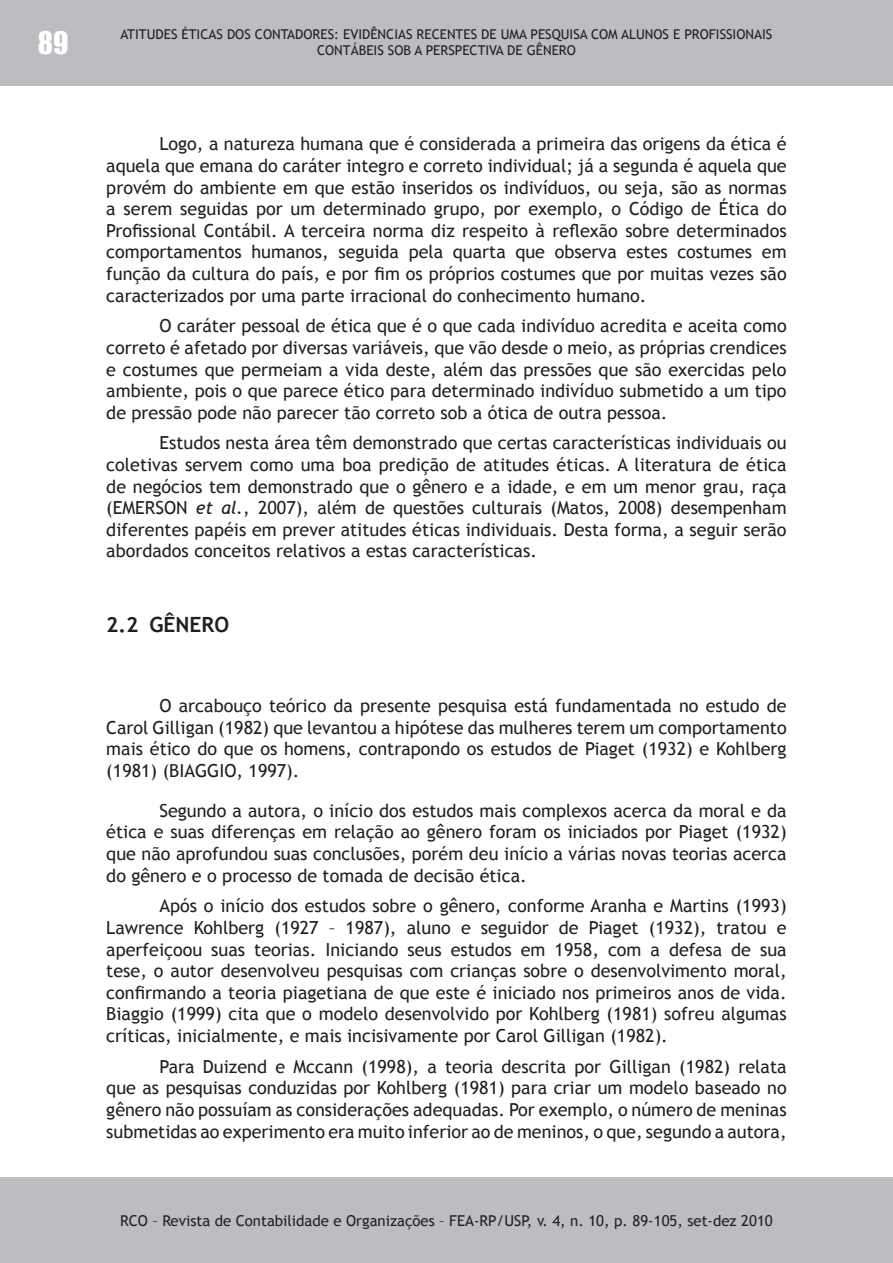
<style>
.page{position:relative;width:893px;height:1263px;background:#fff}
.page>*{position:absolute;margin:0;border:0;box-sizing:border-box;transform-origin:0 0}
.t1{font:28.5px "Impact";color:#fff}
.Heading_2{font:700 21px "Trebuchet MS";color:#231f20}
.t2{font:18px/21.6px "Trebuchet MS";color:#231f20;text-align:justify}
.t3{font:15px "Trebuchet MS";color:#231f20}
.t4{font:13.5px "Trebuchet MS";color:#231f20}
.s1{font-style:italic}
</style>
<div class="page">
<div style="left:0;top:0;width:893px;height:85px;background:#bcbdc0"></div>
<div style="left:0;top:1178px;width:892px;height:85px;background:#bcbdc0"></div>
<p class="t4" style="left:121px;top:26px;width:653px">ATITUDES ÉTI CAS DOS CONTADORES: EVI DÊNCIAS RECENTES DE UMA PESQUI SA COM ALUNOS E PROFI SSI ONAI S</p>
<h1 class="t1" style="left:38px;top:21px;width:32px">89</h1>
<p class="t4" style="left:317px;top:42px;width:260px">CONTÁBEIS SOB A PERSPECTIVA DE GÊNERO</p>
<p class="t2" style="left:106px;top:133px;width:682px;text-indent:53px">Logo, a natureza humana que é considerada a primeira das origens da ética é aquela que emana do caráter integro e correto individual; já a segunda é aquela que provém do ambiente em que estão inseridos os indivíduos, ou seja, são as normas a serem seguidas por um determinado grupo, por exemplo, o Código de Ética do Profissional Contábil. A terceira norma diz respeito à reflexão sobre determinados comportamentos humanos, seguida pela quarta que observa estes costumes em função da cultura do país, e por fim os próprios costumes que por muitas vezes são caracterizados por uma parte irracional do conhecimento humano.</p>
<p class="t2" style="left:106px;top:315px;width:682px;text-indent:53px">O caráter pessoal de ética que é o que cada indivíduo acredita e aceita como correto é afetado por diversas variáveis, que vão desde o meio, as próprias crendices e costumes que permeiam a vida deste, além das pressões que são exercidas pelo ambiente, pois o que parece ético para determinado indivíduo submetido a um tipo de pressão pode não parecer tão correto sob a ótica de outra pessoa.</p>
<p class="t2" style="left:106px;top:432px;width:682px;text-indent:53px">Estudos nesta área têm demonstrado que certas características individuais ou coletivas servem como uma boa predição de atitudes éticas. A literatura de ética de negócios tem demonstrado que o gênero e a idade, e em um menor grau, raça (EMERSON <span class="s1">et al.</span>, 2007), além de questões culturais (Matos, 2008) desempenham diferentes papéis em prever atitudes éticas individuais. Desta forma, a seguir serão abordados conceitos relativos a estas características.</p>
<p class="Heading_2" style="left:106px;top:611px;width:124px">2.2 GÊNERO</p>
<p class="t2" style="left:106px;top:695px;width:682px;text-indent:53px">O arcabouço teórico da presente pesquisa está fundamentada no estudo de Carol Gilligan (1982) que levantou a hipótese das mulheres terem um comportamento mais ético do que os homens, contrapondo os estudos de Piaget (1932) e Kohlberg (1981) (BIAGGIO, 1997).</p>
<p class="t2" style="left:106px;top:800px;width:682px;text-indent:53px">Segundo a autora, o início dos estudos mais complexos acerca da moral e da ética e suas diferenças em relação ao gênero foram os iniciados por Piaget (1932) que não aprofundou suas conclusões, porém deu início a várias novas teorias acerca do gênero e o processo de tomada de decisão ética.</p>
<p class="t2" style="left:106px;top:895px;width:682px;text-indent:53px">Após o início dos estudos sobre o gênero, conforme Aranha e Martins (1993)<br>Lawrence Kohlberg (1927 – 1987), aluno e seguidor de Piaget (1932), tratou e aperfeiçoou suas teorias. I niciando seus estudos em 1958, com a defesa de sua tese, o autor desenvolveu pesquisas com crianças sobre o desenvolvimento moral, confirmando a teoria piagetiana de que este é iniciado nos primeiros anos de vida.<br>Biaggio (1999) cita que o modelo desenvolvido por Kohlberg (1981) sofreu algumas críticas, inicialmente, e mais incisivamente por Carol Gilligan (1982).</p>
<p class="t2" style="left:106px;top:1056px;width:682px;text-indent:53px">Para Duizend e Mccann (1998), a teoria descrita por Gilligan (1982) relata que as pesquisas conduzidas por Kohlberg (1981) para criar um modelo baseado no gênero não possuíam as considerações adequadas. Por exemplo, o número de meninas submetidas ao experimento era muito inferior ao de meninos, o que, segundo a autora,</p>
<p class="t3" style="left:120px;top:1212px;width:654px">RCO – Revista de Contabilidade e Organizações – FEA-RP/USP, v. 4, n. 10, p. 89-105, set-dez 2010</p>
</div>
